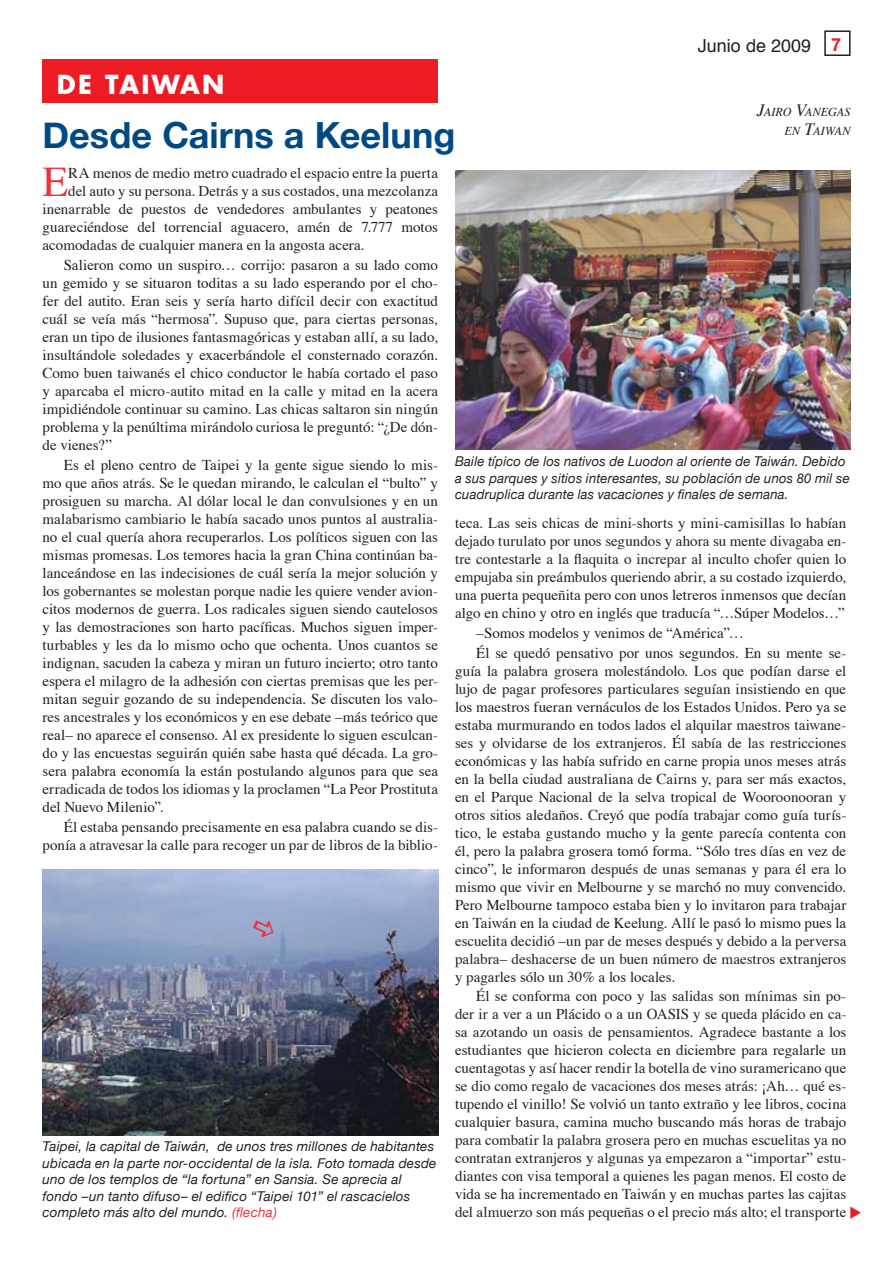
<style>
.page{position:relative;width:893px;height:1263px;background:#fff}
.page>*{position:absolute;margin:0;border:0;box-sizing:border-box;transform-origin:0 0}
.t1{font:42.15px "Times";color:#ee333c}
.t2{font:700 36px "Helvetica Neue";color:#004a84}
.t3{font:700 25.5px "Futura";letter-spacing:.09em;color:#fff}
.t4{font:18px "Helvetica";color:#231f20}
.t5{font:15px/18px "Times";color:#231f20;text-align:justify}
.t6{font:italic 13.5px/16.5px "Helvetica Neue";letter-spacing:.015em;color:#231f20}
.t7{font:italic 12.15px/19.5px "Times";letter-spacing:.01em;color:#231f20;text-align:right}
.s1{font-family:"Helvetica Neue";font-weight:700;color:#ed1c24}
.s2{font-size:17.25px}
.s3{color:#ee333c}
</style>
<div class="page">
<div style="left:824px;top:30px;width:26px;height:26px;border:2px solid #231f20"></div>
<div style="left:43px;top:60px;width:395px;height:43px;background:#ed1c24"></div>
<img style="left:455px;top:170px;width:395px;height:280px">
<img style="left:43px;top:870px;width:395px;height:265px">
<svg style="left:251px;top:916px;width:26px;height:24px"></svg>
<h3 class="t3" style="left:57px;top:73px;width:169px">DE TAIWAN</h3>
<h2 class="t2" style="left:43px;top:113px;width:414px">Desde Cairns a Keelung</h2>
<p class="t4" style="left:698px;top:38px;width:145px">Junio de 2009 <span class="s1">7</span></p>
<p class="t7" style="left:757px;top:103px;width:95px"><span class="s2">J</span>AIRO <span class="s2">V</span>ANEGAS<br>EN <span class="s2">T</span>AIWAN</p>
<h1 class="t1" style="left:43px;top:165px;width:27px">E</h1>
<p class="t5" style="left:68px;top:166px;width:371px">RA menos de medio metro cuadrado el espacio entre la puerta</p>
<p class="t5" style="left:68px;top:184px;width:371px">del auto y su persona. Detrás y a sus costados, una mezcolanza</p>
<p class="t5" style="left:43px;top:202px;width:397px">inenarrable de puestos de vendedores ambulantes y peatones</p>
<p class="t5" style="left:43px;top:220px;width:397px">guareciéndose del torrencial aguacero, amén de 7.777 motos</p>
<p class="t5" style="left:43px;top:238px;width:324px">acomodadas de cualquier manera en la angosta acera.</p>
<p class="t5" style="left:43px;top:257px;width:397px;text-indent:21px">Salieron como un suspiro… corrijo: pasaron a su lado como un gemido y se situaron toditas a su lado esperando por el cho&shy;fer del autito. Eran seis y sería harto difícil decir con exactitud cuál se veía más “hermosa”. Supuso que, para ciertas personas, eran un tipo de ilusiones fantasmagóricas y estaban allí, a su lado, insultándole soledades y exacerbándole el consternado corazón.<br>Como buen taiwanés el chico conductor le había cortado el paso y aparcaba el micro-autito mitad en la calle y mitad en la acera impidiéndole continuar su camino. Las chicas saltaron sin ningún problema y la penúltima mirándolo curiosa le preguntó: “¿De dón&shy;de vienes?”</p>
<p class="t5" style="left:43px;top:457px;width:397px;text-indent:21px">Es el pleno centro de Taipei y la gente sigue siendo lo mis&shy;mo que años atrás. Se le quedan mirando, le calculan el “bulto” y prosiguen su marcha. Al dólar local le dan convulsiones y en un malabarismo cambiario le había sacado unos puntos al australia&shy;no el cual quería ahora recuperarlos. Los políticos siguen con las mismas promesas. Los temores hacia la gran China continúan ba&shy;lanceándose en las indecisiones de cuál sería la mejor solución y los gobernantes se molestan porque nadie les quiere vender avion&shy;citos modernos de guerra. Los radicales siguen siendo cautelosos y las demostraciones son harto pacíficas. Muchos siguen imper&shy;turbables y les da lo mismo ocho que ochenta. Unos cuantos se indignan, sacuden la cabeza y miran un futuro incierto; otro tanto espera el milagro de la adhesión con ciertas premisas que les per&shy;mitan seguir gozando de su independencia. Se discuten los valo&shy;res ancestrales y los económicos y en ese debate –más teórico que real– no aparece el consenso. Al ex presidente lo siguen esculcan&shy;do y las encuestas seguirán quién sabe hasta qué década. La gro&shy;sera palabra economía la están postulando algunos para que sea erradicada de todos los idiomas y la proclamen “La Peor Prostituta del Nuevo Milenio”.</p>
<p class="t5" style="left:43px;top:819px;width:397px;text-align:right">Él estaba pensando precisamente en esa palabra cuando se dis&shy;ponía a atravesar la calle para recoger un par de libros de la biblio-</p>
<p class="t6" style="left:43px;top:1138px;width:395px">Taipei, la capital de Taiwán, de unos tres millones de habitantes ubicada en la parte nor-occidental de la isla. Foto tomada desde uno de los templos de “la fortuna” en Sansia. Se aprecia al fondo –un tanto difuso– el edifico “Taipei 101” el rascacielos completo más alto del mundo. <span class="s3">(flecha)</span></p>
<p class="t6" style="left:455px;top:453px;width:396px">Baile típico de los nativos de Luodon al oriente de Taiwán. Debido a sus parques y sitios interesantes, su población de unos 80 mil se cuadruplica durante las vacaciones y finales de semana.</p>
<p class="t5" style="left:455px;top:516px;width:393px">teca. Las seis chicas de mini-shorts y mini-camisillas lo habían dejado turulato por unos segundos y ahora su mente divagaba en&shy;tre contestarle a la flaquita o increpar al inculto chofer quien lo empujaba sin preámbulos queriendo abrir, a su costado izquierdo, una puerta pequeñita pero con unos letreros inmensos que decían algo en chino y otro en inglés que traducía “…Súper Modelos…”</p>
<p class="t5" style="left:476px;top:624px;width:371px;line-height:19.6px">–Somos modelos y venimos de “América”…<br>Él se quedó pensativo por unos segundos. En su mente se-</p>
<p class="t5" style="left:455px;top:663px;width:393px">guía la palabra grosera molestándolo. Los que podían darse el lujo de pagar profesores particulares seguían insistiendo en que los maestros fueran vernáculos de los Estados Unidos. Pero ya se estaba murmurando en todos lados el alquilar maestros taiwane&shy;ses y olvidarse de los extranjeros. Él sabía de las restricciones económicas y las había sufrido en carne propia unos meses atrás en la bella ciudad australiana de Cairns y, para ser más exactos, en el Parque Nacional de la selva tropical de Wooroonooran y otros sitios aledaños. Creyó que podía trabajar como guía turís&shy;tico, le estaba gustando mucho y la gente parecía contenta con él, pero la palabra grosera tomó forma. “Sólo tres días en vez de cinco”, le informaron después de unas semanas y para él era lo mismo que vivir en Melbourne y se marchó no muy convencido.<br>Pero Melbourne tampoco estaba bien y lo invitaron para trabajar en Taiwán en la ciudad de Keelung. Allí le pasó lo mismo pues la escuelita decidió –un par de meses después y debido a la perversa palabra– deshacerse de un buen número de maestros extranjeros y pagarles sólo un 30% a los locales.</p>
<p class="t5" style="left:455px;top:989px;width:393px;text-indent:21px">Él se conforma con poco y las salidas son mínimas sin po&shy;der ir a ver a un Plácido o a un OASIS y se queda plácido en ca&shy;sa azotando un oasis de pensamientos. Agradece bastante a los estudiantes que hicieron colecta en diciembre para regalarle un cuentagotas y así hacer rendir la botella de vino suramericano que se dio como regalo de vacaciones dos meses atrás: ¡Ah… qué es&shy;tupendo el vinillo! Se volvió un tanto extraño y lee libros, cocina cualquier basura, camina mucho buscando más horas de trabajo para combatir la palabra grosera pero en muchas escuelitas ya no contratan extranjeros y algunas ya empezaron a “importar” estu&shy;diantes con visa temporal a quienes les pagan menos. El costo de vida se ha incrementado en Taiwán y en muchas partes las cajitas del almuerzo son más pequeñas o el precio más alto; el transporte</p>
</div>
